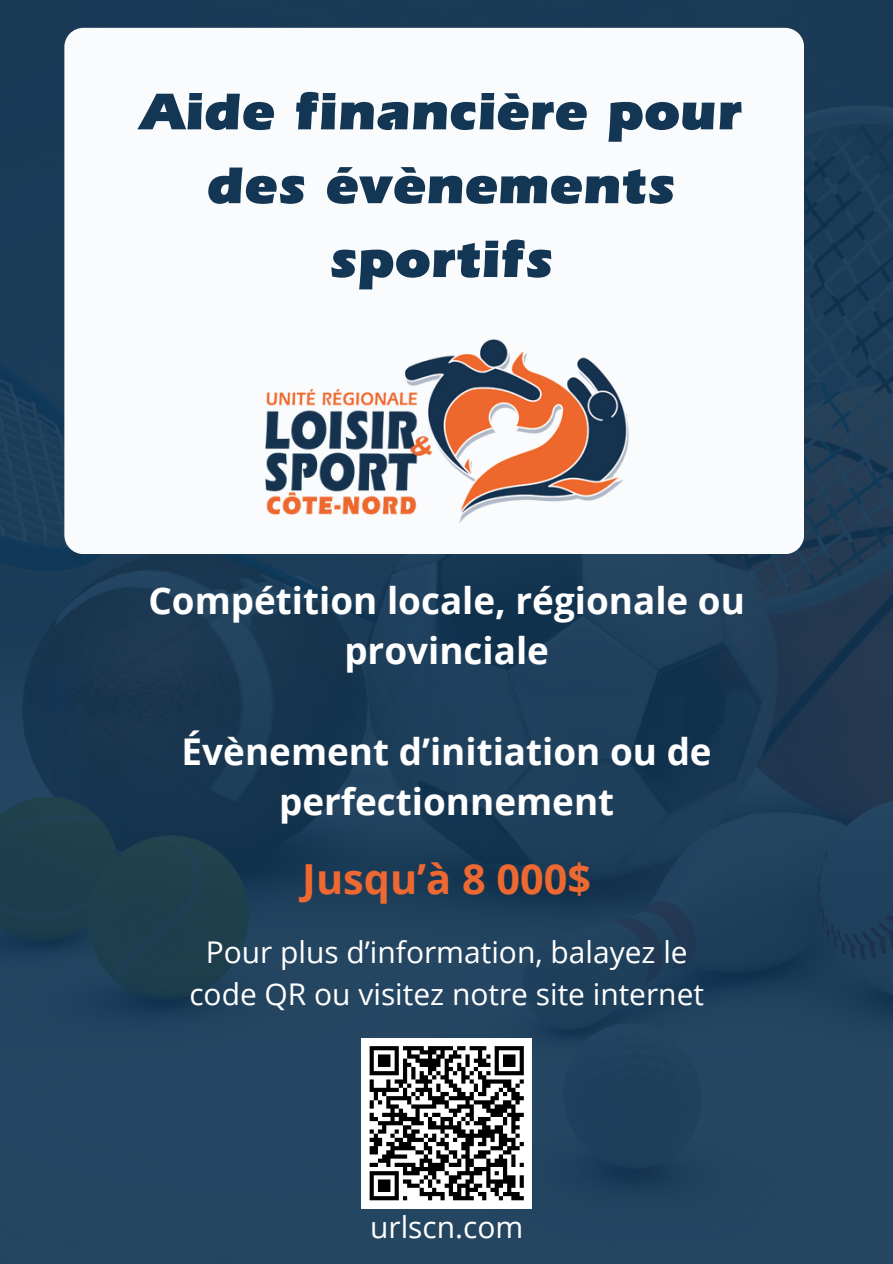
<style>
.page{position:relative;width:893px;height:1264px;background:#fff}
.page>*{position:absolute;margin:0;border:0;box-sizing:border-box;transform-origin:0 0}
.t1{font:900 53.4px/73.8px "ITC Eras Std";color:#123654;text-align:center}
.t2{font:700 41.4px "Open Sans";color:#ee6831}
.t3{font:700 36.75px/50.1px "Open Sans";color:#fff;text-align:center}
.t4{font:29.85px/41.4px "Open Sans";color:#fff;text-align:center}
</style>
<div class="page">
<img style="left:0;top:0;width:892px;height:1263px">
<div style="left:361px;top:1037px;width:171px;height:171px;background:#fff"></div>
<svg style="left:369px;top:1046px;width:155px;height:155px"></svg>
<svg style="left:64px;top:28px;width:740px;height:526px"></svg>
<img style="left:265px;top:339px;width:363px;height:184px">
<p class="t1" style="left:139px;top:83px;width:603px">Aide financière pour des évènements sportifs</p>
<p class="t3" style="left:148px;top:575px;width:598px">Compétition locale, régionale ou provinciale</p>
<p class="t3" style="left:182px;top:725px;width:531px">Évènement d’initiation ou de perfectionnement</p>
<p class="t2" style="left:302px;top:849px;width:290px">Jusqu’à 8 000$</p>
<p class="t4" style="left:189px;top:930px;width:516px">Pour plus d’information, balayez le code QR ou visitez notre site internet</p>
<p class="t4" style="left:370px;top:1206px;width:155px">urlscn.com</p>
</div>
